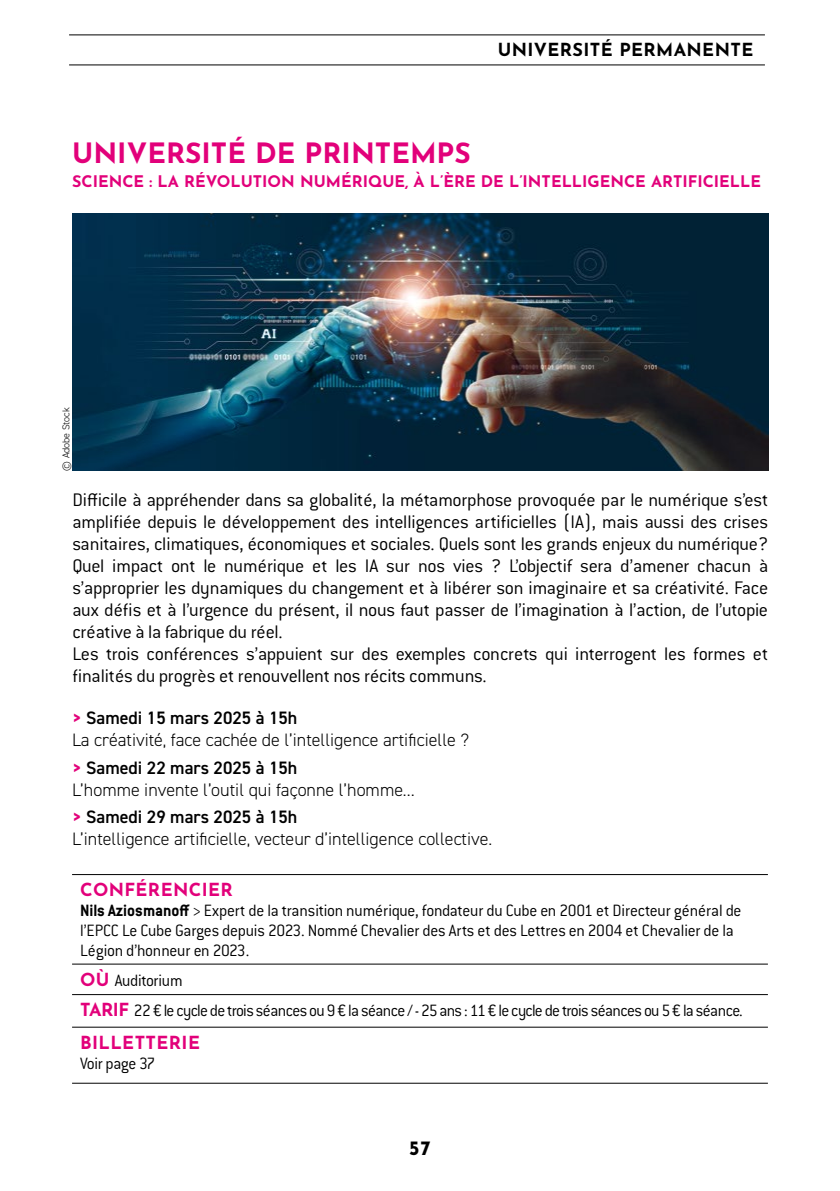
<style>
.page{position:relative;width:840px;height:1191px;background:#fff}
.page>*{position:absolute;margin:0;border:0;box-sizing:border-box;transform-origin:0 0}
.t1{font:700 28px "Josefin Sans";color:#e2007a}
.t2{font:300 20px/22px "Conduit ITC Std";letter-spacing:-.015em;color:#000}
.t3{font:700 20px "Josefin Sans";color:#000}
.t4{font:300 18px/22px "DIN2014";color:#000}
.t5{font:300 18px/20px "Conduit ITC Std";letter-spacing:-.02em;color:#000;scale:.96 1}
.t6{font:300 18px/30.4px "Conduit ITC Std";letter-spacing:-.04em;color:#000;scale:.96 1}
.t7{font:700 18px "Josefin Sans";letter-spacing:.02em;color:#e2007a}
.t8{font:700 18px "Josefin Sans";letter-spacing:.02em;color:#000}
.t9{font:700 16px "Josefin Sans";color:#e2007a}
.t10{font:300 10px "DIN2014";color:#000}
.s1{font-weight:700;color:#e2007a}
.s2{font-weight:600}
.s3{font-weight:700}
.s4{font-family:"Josefin Sans";font-weight:700;color:#e2007a}
</style>
<div class="page">
<hr style="left:69px;top:35px;width:695px;height:1px;background:#000">
<hr style="left:69px;top:65px;width:695px;height:1px;background:#000">
<hr style="left:72px;top:874px;width:695px;height:1px;background:#000">
<hr style="left:72px;top:963px;width:695px;height:1px;background:#000">
<hr style="left:72px;top:994px;width:695px;height:1px;background:#000">
<hr style="left:72px;top:1026px;width:695px;height:1px;background:#000">
<hr style="left:72px;top:1082px;width:695px;height:1px;background:#000">
<img style="left:72px;top:213px;width:695px;height:258px">
<p class="t8" style="left:497px;top:34px;width:257px">UNIVERSITÉ PERMANENTE</p>
<h1 class="t1" style="left:72px;top:128px;width:400px">UNIVERSITÉ DE PRINTEMPS</h1>
<p class="t9" style="left:72px;top:167px;width:690px">SCIENCE : LA RÉVOLUTION NUMÉRIQUE, À L’ÈRE DE L’INTELLIGENCE ARTIFICIELLE</p>
<p class="t10" style="left:60px;top:471px;width:65px;rotate:-90deg">© Adobe Stock</p>
<p class="t2" style="left:72px;top:488px;width:697px">Difficile à appréhender dans sa globalité, la métamorphose provoquée par le numérique s’est amplifiée depuis le développement des intelligences artificielles (IA), mais aussi des crises sanitaires, climatiques, économiques et sociales. Quels sont les grands enjeux du numérique?<br>Quel impact ont le numérique et les IA sur nos vies ? L’objectif sera d’amener chacun à s’approprier les dynamiques du changement et à libérer son imaginaire et sa créativité. Face aux défis et à l’urgence du présent, il nous faut passer de l’imagination à l’action, de l’utopie créative à la fabrique du réel.<br>Les trois conférences s’appuient sur des exemples concrets qui interrogent les formes et finalités du progrès et renouvellent nos récits communs.</p>
<p class="t4" style="left:72px;top:707px;width:398px"><span class="s1">&gt;</span> <span class="s2">Samedi 15 mars 2025 à 15h<br></span>La créativité, face cachée de l’intelligence artificielle ?</p>
<p class="t4" style="left:72px;top:756px;width:344px"><span class="s1">&gt;</span> <span class="s2">Samedi 22 mars 2025 à 15h<br></span>L’homme invente l’outil qui façonne l’homme…</p>
<p class="t4" style="left:72px;top:806px;width:421px"><span class="s1">&gt;</span> <span class="s2">Samedi 29 mars 2025 à 15h<br></span>L’intelligence artificielle, vecteur d’intelligence collective.</p>
<p class="t7" style="left:80px;top:873px;width:154px">CONFÉRENCIER</p>
<p class="t5" style="left:80px;top:900px;width:690px"><span class="s3">Nils Aziosmanoff</span> &gt; Expert de la transition numérique, fondateur du Cube en 2001 et Directeur général de l’EPCC Le Cube Garges depuis 2023. Nommé Chevalier des Arts et des Lettres en 2004 et Chevalier de la<br>Légion d’honneur en 2023.</p>
<p class="t6" style="left:80px;top:964px;width:691px"><span class="s4">OÙ</span> Auditorium<br><span class="s4">TARIF</span> 22 € le cycle de trois séances ou 9 € la séance / - 25 ans : 11 € le cycle de trois séances ou 5 € la séance.</p>
<p class="t7" style="left:80px;top:1026px;width:121px">BILLETTERIE</p>
<p class="t5" style="left:80px;top:1052px;width:80px">Voir page 37</p>
<p class="t3" style="left:409px;top:1130px;width:23px">57</p>
</div>
